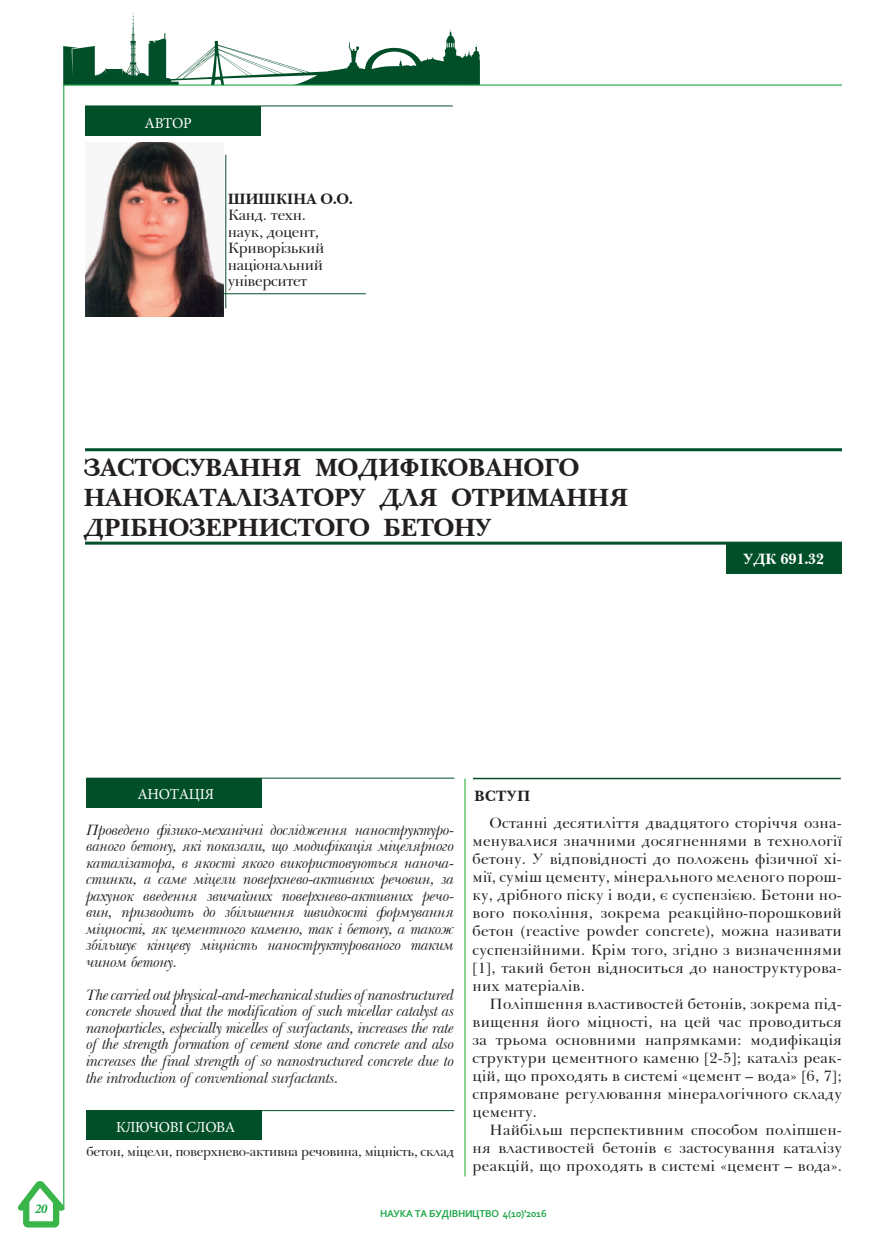
<style>
.page{position:relative;width:893px;height:1255px;background:#fff}
.page>*{position:absolute;margin:0;border:0;box-sizing:border-box;transform-origin:0 0}
.аннотация{font:700 25.5px/30px "Baskerville BT";letter-spacing:-.03em;color:#231f20}
.аннотация-2{font:15.3px/18px "Baskerville BT";letter-spacing:.015em;color:#231f20;text-align:justify}
.аннотация-3{font:italic 15.3px/16.5px "Baskerville BT";letter-spacing:-.025em;color:#231f20;text-align:justify}
.аннотация-4{font:15.3px/16.5px "Baskerville BT";letter-spacing:-.025em;color:#231f20}
.t1{font:15.3px "Minion Pro";letter-spacing:-.025em;color:#fff}
.аннотация-5{font:700 15.3px "Baskerville BT";letter-spacing:-.025em;color:#231f20}
.аннотация-6{font:700 15.3px "Baskerville BT";letter-spacing:-.025em;color:#fff}
.аннотация-7{font:13.5px "Baskerville BT";letter-spacing:-.025em;color:#231f20}
.t2{font:italic 700 13.5px "Minion Pro";color:#21a84a}
.t3{font:700 10.5px "Corbel";letter-spacing:-.025em;color:#21a84a}
</style>
<div class="page">
<hr style="left:63px;top:85px;width:1px;height:1124px;background:#21a84a">
<svg style="left:18px;top:1180px;width:47px;height:47px"></svg>
<svg style="left:63px;top:13px;width:417px;height:72px"></svg>
<hr style="left:64px;top:84px;width:778px;height:2px;background:#21a84a">
<hr style="left:85px;top:448px;width:757px;height:3px;background:#004f28">
<hr style="left:85px;top:541px;width:757px;height:3px;background:#004f28">
<div style="left:726px;top:543px;width:116px;height:30px;background:#004f28"></div>
<div style="left:85px;top:106px;width:176px;height:29px;background:#004f28"></div>
<hr style="left:87px;top:777px;width:367px;height:1px;background:#004f28">
<div style="left:87px;top:777px;width:175px;height:30px;background:#004f28"></div>
<hr style="left:87px;top:1110px;width:367px;height:1px;background:#004f28">
<div style="left:87px;top:1110px;width:175px;height:29px;background:#004f28"></div>
<hr style="left:465px;top:778px;width:1px;height:398px;background:#1aa81c">
<hr style="left:85px;top:106px;width:368px;height:1px;background:#004f28">
<hr style="left:212px;top:293px;width:154px;height:1px;background:#004f28">
<img style="left:85px;top:142px;width:138px;height:174px">
<hr style="left:225px;top:155px;width:1px;height:153px;background:#004f28">
<hr style="left:473px;top:777px;width:368px;height:2px;background:#004f28">
<p class="t1" style="left:145px;top:113px;width:49px">АВТОР</p>
<p class="аннотация-5" style="left:228px;top:188px;width:127px">ШИШКІНА О.О.</p>
<p class="аннотация-4" style="left:228px;top:206px;width:98px">Канд. техн. наук, доцент,<br>Криворізький національний університет</p>
<p class="аннотация" style="left:84px;top:451px;width:547px">ЗАСТОСУВАННЯ МОДИФІКОВАНОГО<br>НАНОКАТАЛІЗАТОРУ ДЛЯ ОТРИМАННЯ<br>ДРІБНОЗЕРНИСТОГО БЕТОНУ</p>
<p class="аннотация-6" style="left:743px;top:548px;width:82px">УДК 691.32</p>
<p class="t2" style="left:35px;top:1198px;width:14px">20</p>
<p class="t1" style="left:138px;top:784px;width:78px">АНОТАЦІЯ</p>
<p class="аннотация-3" style="left:87px;top:821px;width:369px">Проведено фізико-механічні дослідження наноструктуро&shy;ваного бетону, які показали, що модифікація міцелярного каталізатора, в якості якого використовуються наноча&shy;стинки, а саме міцели поверхнево-активних речовин, за рахунок введення звичайних поверхнево-активних речо&shy;вин, призводить до збільшення швидкості формування міцності, як цементного каменю, так і бетону, а також збільшує кінцеву міцність наноструктурованого таким чином бетону.</p>
<p class="аннотация-3" style="left:87px;top:986px;width:369px">The carried out physical-and-mechanical studies of nanostructured concrete showed that the modification of such micellar catalyst as nanoparticles, especially micelles of surfactants, increases the rate of the strength formation of cement stone and concrete and also increases the final strength of so nanostructured concrete due to the introduction of conventional surfactants.</p>
<p class="t1" style="left:116px;top:1116px;width:120px">КЛЮЧОВІ СЛОВА</p>
<p class="аннотация-7" style="left:87px;top:1141px;width:369px">бетон, міцели, поверхнево-активна речовина, міцність, склад</p>
<p class="аннотация-5" style="left:474px;top:785px;width:58px">ВСТУП</p>
<p class="аннотация-2" style="left:472px;top:813px;width:371px;text-indent:17px">Останні десятиліття двадцятого сторіччя озна&shy;менувалися значними досягненнями в технології бетону. У відповідності до положень фізичної хі&shy;мії, суміш цементу, мінерального меленого порош&shy;ку, дрібного піску і води, є суспензією. Бетони но&shy;вого покоління, зокрема реакційно-порошковий бетон (reactive powder concrete), можна називати суспензійними. Крім того, згідно з визначеннями [1], такий бетон відноситься до наноструктурова&shy;них матеріалів.</p>
<p class="аннотация-2" style="left:472px;top:993px;width:371px;text-indent:17px">Поліпшення властивостей бетонів, зокрема під&shy;вищення його міцності, на цей час проводиться за трьома основними напрямками: модифікація структури цементного каменю [2-5]; каталіз реак&shy;цій, що проходять в системі «цемент – вода» [6, 7]; спрямоване регулювання мінералогічного складу цементу.</p>
<p class="аннотация-2" style="left:472px;top:1119px;width:371px;text-indent:17px">Найбільш перспективним способом поліпшен&shy;ня властивостей бетонів є застосування каталізу реакцій, що проходять в системі «цемент – вода».</p>
<p class="t3" style="left:380px;top:1206px;width:168px">НАУКА ТА БУДIВНИЦТВО 4(10)’2016</p>
</div>
